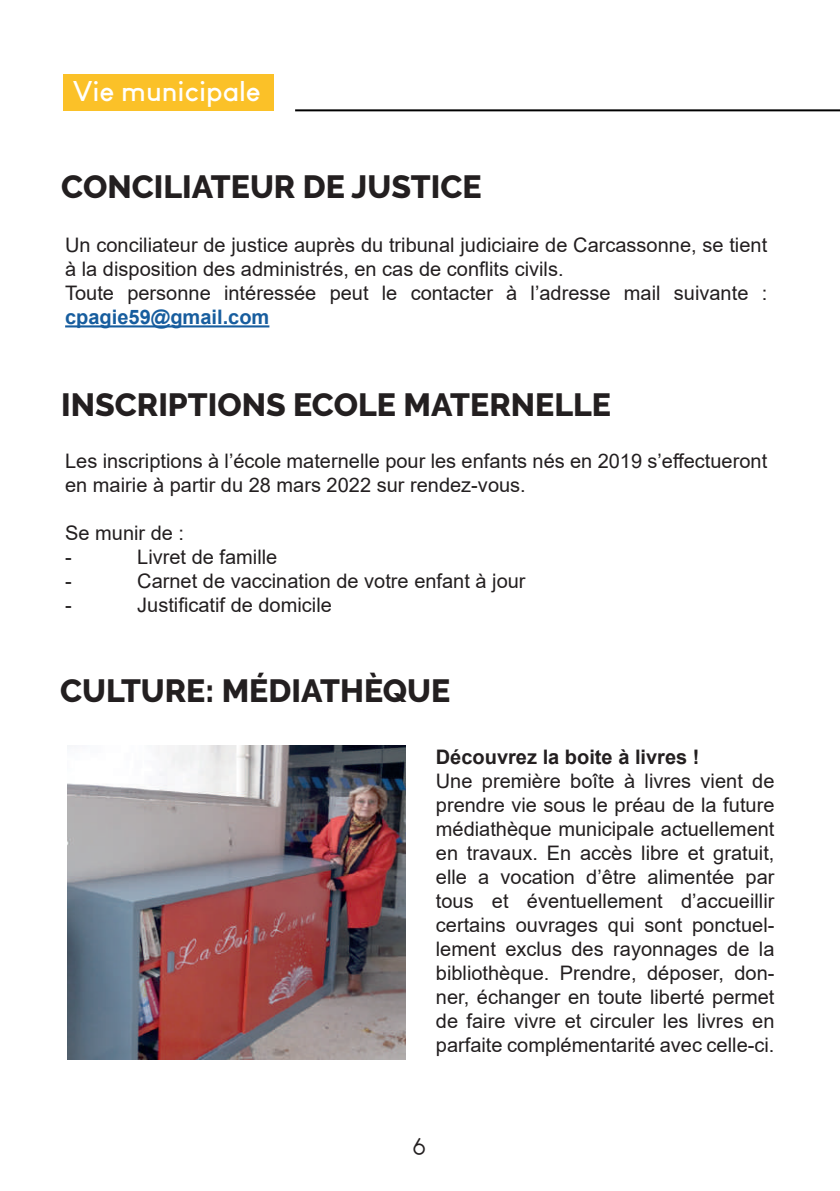
<style>
.page{position:relative;width:840px;height:1191px;background:#fff}
.page>*{position:absolute;margin:0;border:0;box-sizing:border-box;transform-origin:0 0}
.t1{font:800 32px "Raleway";color:#231f20}
.t2{font:700 28px "Louis George Cafe";color:#fff}
.t3{font:24px "Louis George Cafe";color:#231f20}
.t4{font:20px/24px "Arial";color:#231f20}
.t5{font:700 20px "Arial";color:#231f20}
.t6{font:700 20px "Arial";color:#175d9e}
</style>
<div class="page">
<hr style="left:295px;top:109px;width:544px;height:2px;background:#000001">
<div style="left:63px;top:74px;width:211px;height:37px;background:#fbc128"></div>
<hr style="left:65px;top:325px;width:204px;height:2px;background:#175d9e">
<img style="left:67px;top:746px;width:338px;height:314px">
<h2 class="t2" style="left:73px;top:74px;width:189px">Vie municipale</h2>
<h1 class="t1" style="left:61px;top:168px;width:421px">CONCILIATEUR DE JUSTICE</h1>
<p class="t4" style="left:65px;top:233px;width:703px">Un conciliateur de justice auprès du tribunal judiciaire de Carcassonne, se tient à la disposition des administrés, en cas de conflits civils.<br>Toute personne intéressée peut le contacter à l’adresse mail suivante :</p>
<p class="t6" style="left:65px;top:303px;width:206px">cpagie59@gmail.com</p>
<h1 class="t1" style="left:61px;top:387px;width:551px">INSCRIPTIONS ECOLE MATERNELLE</h1>
<p class="t4" style="left:65px;top:449px;width:703px">Les inscriptions à l’école maternelle pour les enfants nés en 2019 s’effectueront en mairie à partir du 28 mars 2022 sur rendez-vous.</p>
<p class="t4" style="left:65px;top:521px;width:120px">Se munir de : -</p>
<p class="t4" style="left:137px;top:545px;width:142px">Livret de famille</p>
<p class="t4" style="left:65px;top:569px;width:8px">-</p>
<p class="t4" style="left:137px;top:569px;width:389px">Carnet de vaccination de votre enfant à jour</p>
<p class="t4" style="left:65px;top:593px;width:8px">-</p>
<p class="t4" style="left:137px;top:593px;width:196px">Justificatif de domicile</p>
<h1 class="t1" style="left:60px;top:672px;width:391px">CULTURE: MÉDIATHÈQUE</h1>
<p class="t5" style="left:435px;top:742px;width:265px">Découvrez la boite à livres !</p>
<p class="t4" style="left:435px;top:768px;width:340px;text-align:justify">Une première boîte à livres vient de prendre vie sous le préau de la future médiathèque municipale actuellement en travaux. En accès libre et gratuit, elle a vocation d’être alimentée par tous et éventuellement d’accueillir certains ouvrages qui sont ponctuel&shy;lement exclus des rayonnages de la bibliothèque. Prendre, déposer, don&shy;ner, échanger en toute liberté permet de faire vivre et circuler les livres en parfaite complémentarité avec celle-ci.</p>
<p class="t3" style="left:412px;top:1131px;width:15px">6</p>
</div>
